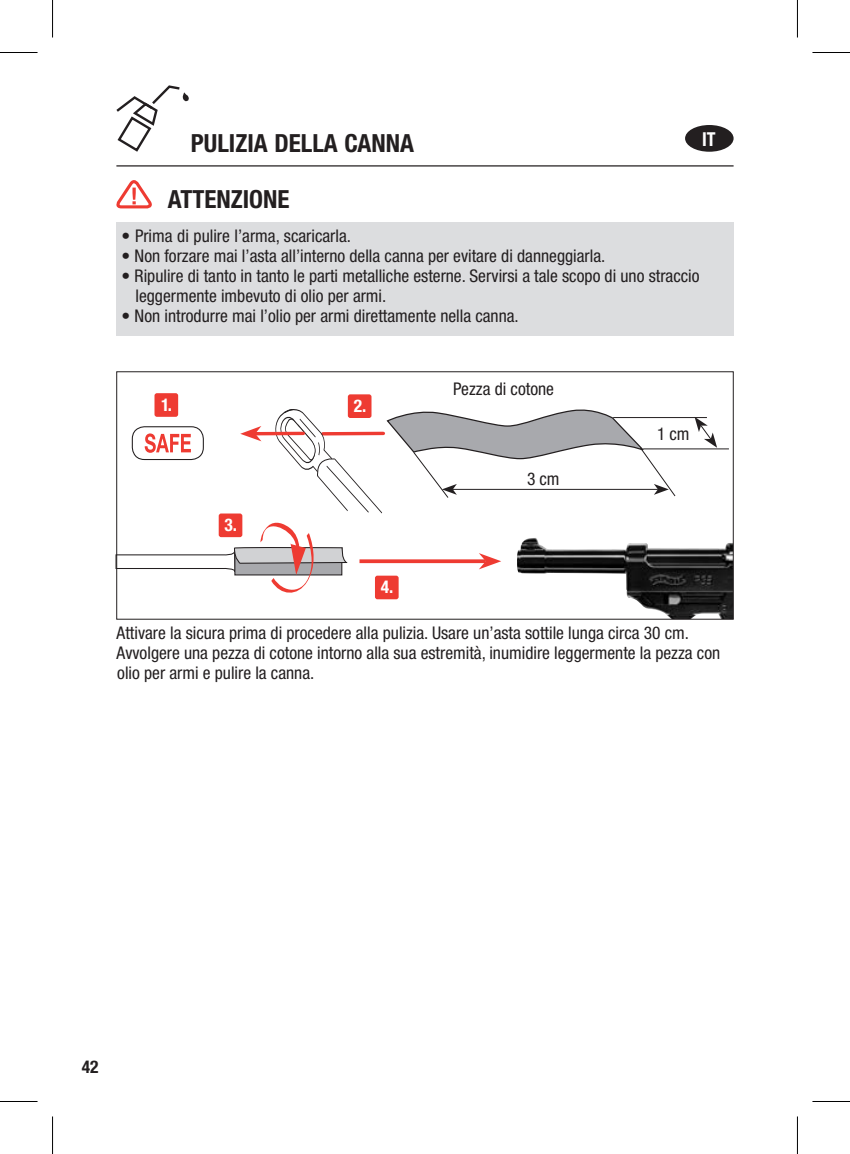
<style>
.page{position:relative;width:850px;height:1154px;background:#fff}
.page>*{position:absolute;margin:0;border:0;box-sizing:border-box;transform-origin:0 0}
.t1{font:700 condensed 25px "Helvetica Neue LT Pro";color:#231f20}
.t2{font:700 condensed 19.25px "Helvetica Neue LT Pro";color:#fff;scale:.95 1}
.t3{font:condensed 17.5px/20px "Helvetica Neue LT Pro";color:#231f20}
.t4{font:700 condensed 17.5px "Helvetica Neue LT Pro";color:#fff}
.t5{font:700 condensed 17.5px "Helvetica Neue LT Pro";color:#231f20}
</style>
<div class="page">
<hr style="left:116px;top:165px;width:617px;height:2px;background:#231f20">
<div style="left:684px;top:125px;width:49px;height:27px;background:#231f20;border-radius:50%"></div>
<div style="left:154px;top:393px;width:24px;height:24px;background:#ee3b32;border-radius:2px"></div>
<div style="left:347px;top:394px;width:24px;height:24px;background:#ee3b32;border-radius:2px"></div>
<div style="left:375px;top:576px;width:23px;height:23px;background:#ee3b32;border-radius:2px"></div>
<hr style="left:613px;top:417px;width:93px;height:1px;background:#231f20">
<hr style="left:642px;top:448px;width:86px;height:1px;background:#231f20">
<svg style="left:694px;top:417px;width:22px;height:30px"></svg>
<svg style="left:115px;top:396px;width:560px;height:201px"></svg>
<svg style="left:116px;top:180px;width:36px;height:29px"></svg>
<div style="left:116px;top:223px;width:617px;height:113px;background:#dcdddf"></div>
<svg style="left:116px;top:85px;width:73px;height:67px"></svg>
<img style="left:516px;top:538px;width:215px;height:79px">
<div style="left:116px;top:371px;width:617px;height:248px;border:1px solid #231f20"></div>
<hr style="left:0;top:52px;width:38px;height:1px;background:#000">
<hr style="left:812px;top:52px;width:37px;height:1px;background:#000">
<hr style="left:0;top:1101px;width:38px;height:1px;background:#000">
<hr style="left:812px;top:1101px;width:37px;height:1px;background:#000">
<hr style="left:52px;top:0;width:1px;height:38px;background:#000">
<hr style="left:52px;top:1116px;width:1px;height:38px;background:#000">
<hr style="left:796px;top:0;width:1px;height:38px;background:#000">
<hr style="left:796px;top:1116px;width:1px;height:38px;background:#000">
<h1 class="t1" style="left:191px;top:128px;width:224px">PULIZIA DELLA CANNA</h1>
<p class="t2" style="left:701px;top:127px;width:16px">IT</p>
<h1 class="t1" style="left:168px;top:185px;width:123px">ATTENZIONE</h1>
<p class="t3" style="left:122px;top:226px;width:231px">• Prima di pulire l’arma, scaricarla.</p>
<p class="t3" style="left:122px;top:246px;width:485px">• Non forzare mai l’asta all’interno della canna per evitare di danneggiarla.</p>
<p class="t3" style="left:135px;top:266px;width:565px;text-indent:-14px">• Ripulire di tanto in tanto le parti metalliche esterne. Servirsi a tale scopo di uno straccio leggermente imbevuto di olio per armi.</p>
<p class="t3" style="left:122px;top:306px;width:398px">• Non introdurre mai l’olio per armi direttamente nella canna.</p>
<p class="t4" style="left:161px;top:394px;width:12px">1.</p>
<p class="t4" style="left:353px;top:395px;width:14px">2.</p>
<p class="t4" style="left:224px;top:514px;width:14px">3.</p>
<p class="t4" style="left:380px;top:576px;width:14px">4.</p>
<p class="t3" style="left:453px;top:379px;width:102px">Pezza di cotone</p>
<p class="t3" style="left:527px;top:468px;width:34px">3 cm</p>
<p class="t3" style="left:657px;top:424px;width:34px">1 cm</p>
<p class="t3" style="left:117px;top:623px;width:604px">Attivare la sicura prima di procedere alla pulizia. Usare un’asta sottile lunga circa 30 cm.<br>Avvolgere una pezza di cotone intorno alla sua estremità, inumidire leggermente la pezza con olio per armi e pulire la canna.</p>
<p class="t5" style="left:82px;top:1056px;width:18px">42</p>
</div>
